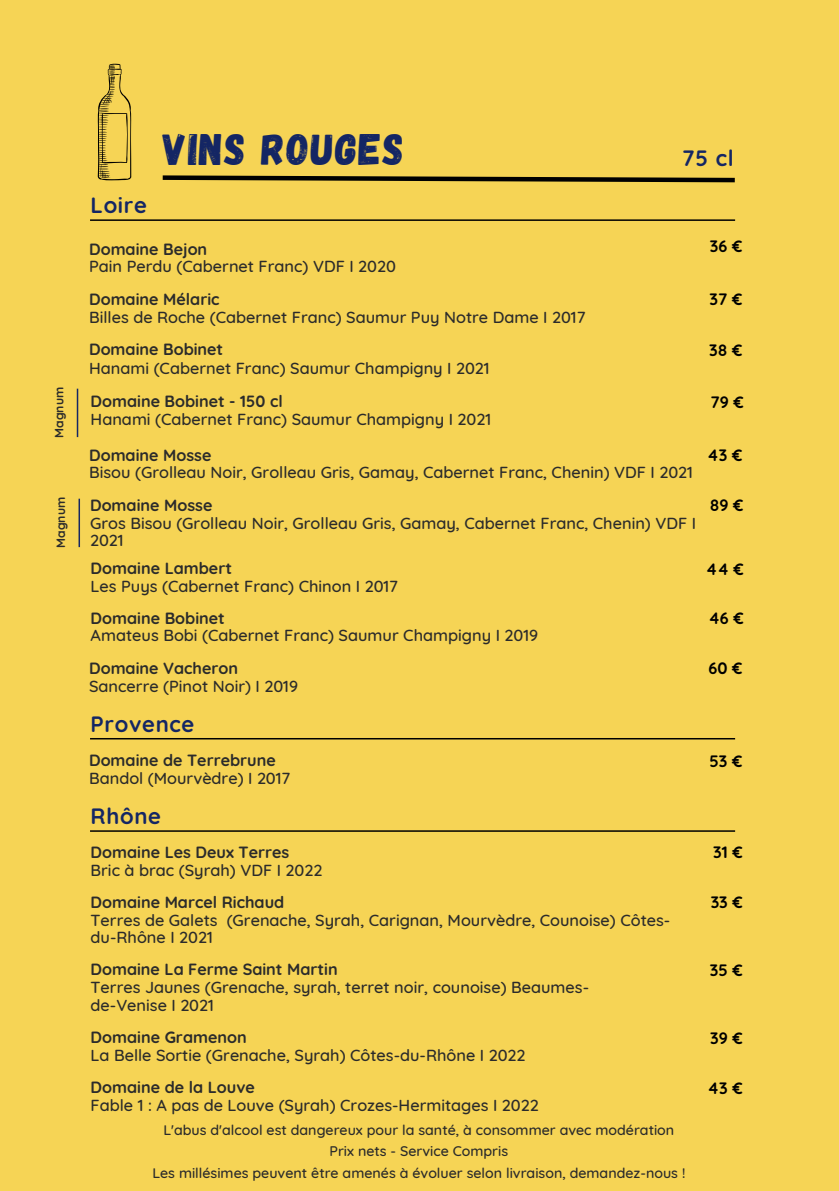
<style>
.page{position:relative;width:839px;height:1191px;background:#fff}
.page>*{position:absolute;margin:0;border:0;box-sizing:border-box;transform-origin:0 0}
.t1{font:44px "Gagalin";letter-spacing:.03em;color:#142664}
.t2{font:700 22.2px "Quicksand";letter-spacing:.03em;color:#142664}
.t3{font:500 16.4px/17.4px "Quicksand";color:#2b2b2b}
.t4{font:700 16.4px "Quicksand";color:#000}
.t5{font:700 16.2px "Quicksand";color:#2b2b2b}
.t6{font:500 14.2px/21.4px "Quicksand";color:#2b2b2b;text-align:center}
.t7{font:700 12.2px "Quicksand";color:#2b2b2b}
</style>
<div class="page">
<div style="left:0;top:0;width:838px;height:1191px;background:#f6d455"></div>
<svg style="left:162px;top:175px;width:573px;height:8px"></svg>
<svg style="left:97px;top:64px;width:34px;height:117px"></svg>
<hr style="left:90px;top:738px;width:645px;height:1px;background:#000">
<hr style="left:90px;top:830px;width:645px;height:2px;background:#000">
<hr style="left:78px;top:499px;width:2px;height:48px;background:#162764">
<hr style="left:77px;top:389px;width:1px;height:48px;background:#162764">
<hr style="left:90px;top:219px;width:645px;height:2px;background:#000">
<h3 class="t7" style="left:51px;top:438px;width:52px;rotate:-90deg">Magnum</h3>
<h3 class="t7" style="left:53px;top:548px;width:52px;rotate:-90deg">Magnum</h3>
<h4 class="t2" style="left:91px;top:191px;width:58px">Loire</h4>
<p class="t1" style="left:163px;top:120px;width:243px">VINS ROUGES</p>
<h1 class="t2" style="left:682px;top:144px;width:53px">75 cl</h1>
<h3 class="t5" style="left:89px;top:239px;width:120px">Domaine Bejon</h3>
<h4 class="t4" style="left:709px;top:236px;width:34px">36 €</h4>
<h4 class="t3" style="left:89px;top:257px;width:308px">Pain Perdu (Cabernet Franc) VDF I 2020</h4>
<h4 class="t5" style="left:89px;top:289px;width:132px">Domaine Mélaric</h4>
<h3 class="t3" style="left:89px;top:308px;width:498px">Billes de Roche (Cabernet Franc) Saumur Puy Notre Dame I 2017</h3>
<h5 class="t4" style="left:709px;top:289px;width:34px">37 €</h5>
<h4 class="t5" style="left:89px;top:339px;width:136px">Domaine Bobinet</h4>
<h3 class="t3" style="left:89px;top:359px;width:402px">Hanami (Cabernet Franc) Saumur Champigny I 2021</h3>
<h2 class="t5" style="left:91px;top:391px;width:194px">Domaine Bobinet - 150 cl</h2>
<h4 class="t3" style="left:91px;top:410px;width:402px">Hanami (Cabernet Franc) Saumur Champigny I 2021</h4>
<h4 class="t4" style="left:709px;top:340px;width:35px">38 €</h4>
<h4 class="t4" style="left:710px;top:391px;width:35px">79 €</h4>
<h4 class="t5" style="left:89px;top:444px;width:124px">Domaine Mosse</h4>
<h4 class="t4" style="left:707px;top:444px;width:37px">43 €</h4>
<h3 class="t3" style="left:89px;top:463px;width:605px">Bisou (Grolleau Noir, Grolleau Gris, Gamay, Cabernet Franc, Chenin) VDF I 2021</h3>
<h4 class="t5" style="left:90px;top:495px;width:124px">Domaine Mosse</h4>
<h2 class="t4" style="left:709px;top:495px;width:35px">89 €</h2>
<h4 class="t3" style="left:90px;top:514px;width:607px">Gros Bisou (Grolleau Noir, Grolleau Gris, Gamay, Cabernet Franc, Chenin) VDF I</h4>
<h4 class="t3" style="left:90px;top:531px;width:35px">2021</h4>
<h4 class="t5" style="left:91px;top:558px;width:143px">Domaine Lambert</h4>
<h3 class="t3" style="left:91px;top:577px;width:309px">Les Puys (Cabernet Franc) Chinon I 2017</h3>
<h4 class="t4" style="left:705px;top:558px;width:40px">44 €</h4>
<h3 class="t5" style="left:91px;top:607px;width:136px">Domaine Bobinet</h3>
<h4 class="t4" style="left:708px;top:607px;width:37px">46 €</h4>
<h4 class="t3" style="left:91px;top:626px;width:449px">Amateus Bobi (Cabernet Franc) Saumur Champigny I 2019</h4>
<h4 class="t5" style="left:89px;top:658px;width:151px">Domaine Vacheron</h4>
<h3 class="t3" style="left:89px;top:677px;width:210px">Sancerre (Pinot Noir) I 2019</h3>
<p class="t4" style="left:708px;top:658px;width:36px">60 €</p>
<h2 class="t2" style="left:91px;top:710px;width:105px">Provence</h2>
<p class="t5" style="left:89px;top:750px;width:188px">Domaine de Terrebrune</p>
<h4 class="t3" style="left:89px;top:769px;width:203px">Bandol (Mourvèdre) I 2017</h4>
<h4 class="t2" style="left:91px;top:802px;width:72px">Rhône</h4>
<h3 class="t4" style="left:709px;top:750px;width:35px">53 €</h3>
<h3 class="t5" style="left:91px;top:842px;width:200px">Domaine Les Deux Terres</h3>
<h4 class="t4" style="left:713px;top:842px;width:31px">31 €</h4>
<h4 class="t3" style="left:91px;top:861px;width:233px">Bric à brac (Syrah) VDF I 2022</h4>
<h4 class="t5" style="left:91px;top:892px;width:195px">Domaine Marcel Richaud</h4>
<h4 class="t3" style="left:91px;top:911px;width:581px">Terres de Galets (Grenache, Syrah, Carignan, Mourvèdre, Counoise) Côtes&shy;du-Rhône I 2021</h4>
<h3 class="t4" style="left:710px;top:892px;width:34px">33 €</h3>
<h3 class="t5" style="left:91px;top:959px;width:248px">Domaine La Ferme Saint Martin</h3>
<h4 class="t4" style="left:709px;top:960px;width:35px">35 €</h4>
<h4 class="t3" style="left:91px;top:979px;width:500px">Terres Jaunes (Grenache, syrah, terret noir, counoise) Beaumes&shy;de-Venise I 2021</h4>
<h4 class="t5" style="left:91px;top:1027px;width:158px">Domaine Gramenon</h4>
<h4 class="t4" style="left:710px;top:1027px;width:34px">39 €</h4>
<h3 class="t3" style="left:91px;top:1046px;width:436px">La Belle Sortie (Grenache, Syrah) Côtes-du-Rhône I 2022</h3>
<h4 class="t5" style="left:91px;top:1077px;width:166px">Domaine de la Louve</h4>
<h4 class="t4" style="left:707px;top:1077px;width:37px">43 €</h4>
<h3 class="t3" style="left:91px;top:1096px;width:449px">Fable 1 : A pas de Louve (Syrah) Crozes-Hermitages I 2022</h3>
<h2 class="t6" style="left:152px;top:1119px;width:534px">L'abus d'alcool est dangereux pour la santé, à consommer avec modération<br>Prix nets - Service Compris<br>Les millésimes peuvent être amenés à évoluer selon livraison, demandez-nous !</h2>
</div>
